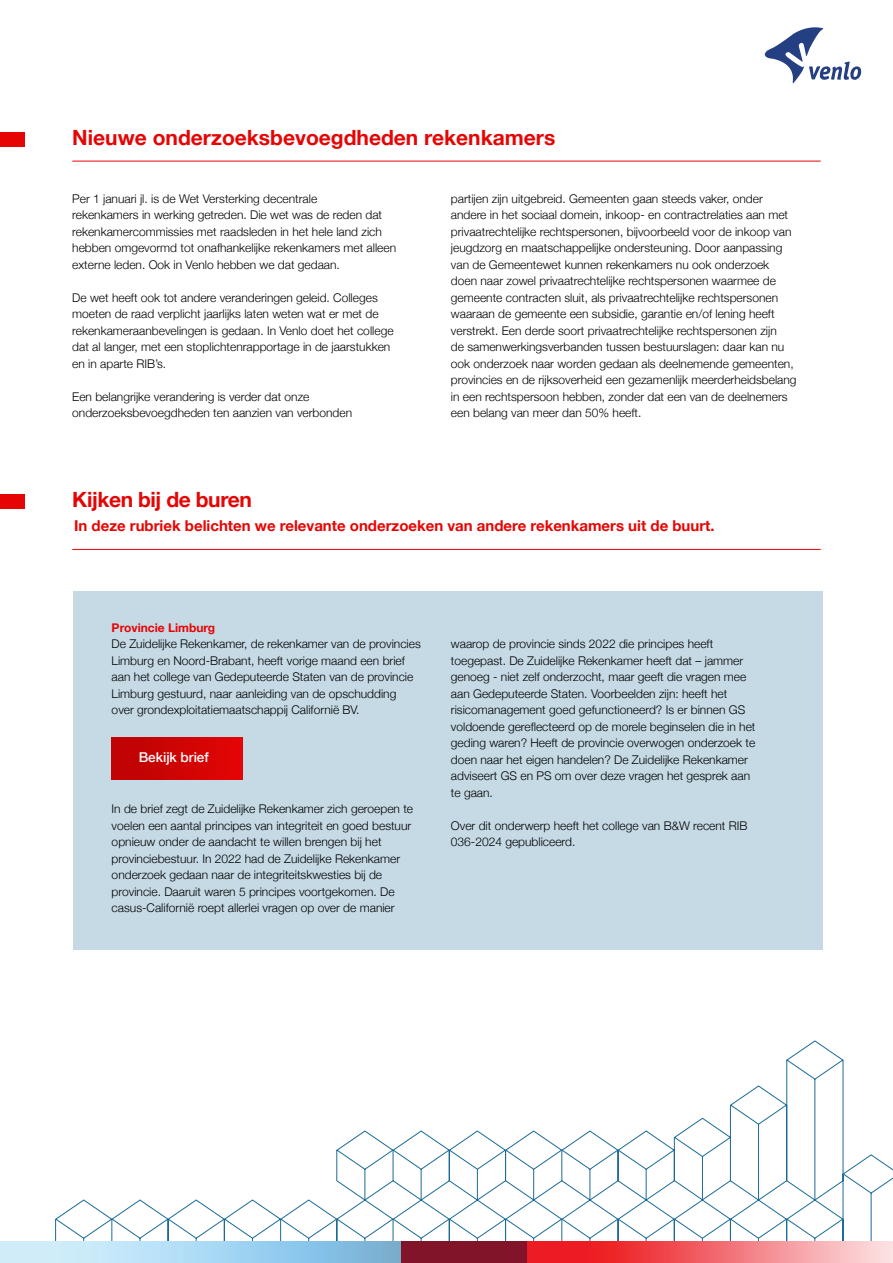
<style>
.page{position:relative;width:893px;height:1263px;background:#fff}
.page>*{position:absolute;margin:0;border:0;box-sizing:border-box;transform-origin:0 0}
.t1{font:700 21px "Helvetica Neue";color:#e60505}
.t2{font:700 21px "Helvetica Neue";letter-spacing:-.02em;color:#e60505}
.t3{font:700 15px "Helvetica Neue";color:#e60505}
.t4{font:500 13.5px "Helvetica Neue";color:#fff}
.t5{font:300 12px/16.5px "Helvetica Neue";color:#000}
.t6{font:700 12px "Helvetica Neue";color:#e60505}
</style>
<div class="page">
<div style="left:73px;top:591px;width:750px;height:359px;background:#c6dae5"></div>
<hr style="left:72px;top:549px;width:749px;height:1px;background:#e60505">
<div style="left:0;top:494px;width:24px;height:14px;background:#e60505"></div>
<svg style="left:55px;top:1040px;width:838px;height:202px"></svg>
<div style="left:400px;top:1242px;width:128px;height:21px;background:#821429"></div>
<svg style="left:0;top:1242px;width:400px;height:21px;background:#a9d6ef"></svg>
<svg style="left:528px;top:1242px;width:365px;height:21px;background:#f26b70"></svg>
<svg style="left:764px;top:27px;width:98px;height:57px"></svg>
<div style="left:0;top:132px;width:24px;height:14px;background:#e60505"></div>
<hr style="left:72px;top:161px;width:749px;height:1px;background:#e60505">
<div style="left:112px;top:738px;width:130px;height:41px;background:linear-gradient(to right,#bb0303,#e30505)"></div>
<p class="t1" style="left:72px;top:125px;width:484px">Nieuwe onderzoeksbevoegdheden rekenkamers</p>
<p class="t5" style="left:72px;top:190px;width:325px">Per 1 januari jl. is de Wet Versterking decentrale<br>rekenkamers in werking getreden. Die wet was de reden dat rekenkamercommissies met raadsleden in het hele land zich hebben omgevormd tot onafhankelijke rekenkamers met alleen externe leden. Ook in Venlo hebben we dat gedaan.</p>
<p class="t5" style="left:72px;top:289px;width:323px">De wet heeft ook tot andere veranderingen geleid. Colleges moeten de raad verplicht jaarlijks laten weten wat er met de rekenkameraanbevelingen is gedaan. In Venlo doet het college dat al langer, met een stoplichtenrapportage in de jaarstukken en in aparte RIB’s.</p>
<p class="t5" style="left:72px;top:388px;width:281px">Een belangrijke verandering is verder dat onze onderzoeksbevoegdheden ten aanzien van verbonden</p>
<p class="t2" style="left:72px;top:487px;width:181px">Kijken bij de buren</p>
<p class="t5" style="left:451px;top:190px;width:347px">partijen zijn uitgebreid. Gemeenten gaan steeds vaker, onder andere in het sociaal domein, inkoop- en contractrelaties aan met privaatrechtelijke rechtspersonen, bijvoorbeeld voor de inkoop van jeugdzorg en maatschappelijke ondersteuning. Door aanpassing van de Gemeentewet kunnen rekenkamers nu ook onderzoek doen naar zowel privaatrechtelijke rechtspersonen waarmee de gemeente contracten sluit, als privaatrechtelijke rechtspersonen waaraan de gemeente een subsidie, garantie en/of lening heeft verstrekt. Een derde soort privaatrechtelijke rechtspersonen zijn<br>de samenwerkingsverbanden tussen bestuurslagen: daar kan nu ook onderzoek naar worden gedaan als deelnemende gemeenten, provincies en de rijksoverheid een gezamenlijk meerderheidsbelang in een rechtspersoon hebben, zonder dat een van de deelnemers een belang van meer dan 50% heeft.</p>
<p class="t3" style="left:74px;top:516px;width:642px">In deze rubriek belichten we relevante onderzoeken van andere rekenkamers uit de buurt.</p>
<p class="t6" style="left:112px;top:620px;width:105px">Provincie Limburg</p>
<p class="t5" style="left:112px;top:635px;width:311px">De Zuidelijke Rekenkamer, de rekenkamer van de provincies Limburg en Noord-Brabant, heeft vorige maand een brief aan het college van Gedeputeerde Staten van de provincie Limburg gestuurd, naar aanleiding van de opschudding over grondexploitatiemaatschappij Californië BV.</p>
<p class="t4" style="left:139px;top:749px;width:72px">Bekijk brief</p>
<p class="t5" style="left:112px;top:800px;width:303px">In de brief zegt de Zuidelijke Rekenkamer zich geroepen te voelen een aantal principes van integriteit en goed bestuur opnieuw onder de aandacht te willen brengen bij het provinciebestuur. In 2022 had de Zuidelijke Rekenkamer onderzoek gedaan naar de integriteitskwesties bij de provincie. Daaruit waren 5 principes voortgekomen. De casus-Californië roept allerlei vragen op over de manier</p>
<p class="t5" style="left:451px;top:635px;width:306px">waarop de provincie sinds 2022 die principes heeft toegepast. De Zuidelijke Rekenkamer heeft dat – jammer genoeg - niet zelf onderzocht, maar geeft die vragen mee aan Gedeputeerde Staten. Voorbeelden zijn: heeft het risicomanagement goed gefunctioneerd? Is er binnen GS voldoende gereflecteerd op de morele beginselen die in het geding waren? Heeft de provincie overwogen onderzoek te doen naar het eigen handelen? De Zuidelijke Rekenkamer adviseert GS en PS om over deze vragen het gesprek aan te gaan.</p>
<p class="t5" style="left:451px;top:817px;width:298px">Over dit onderwerp heeft het college van B&amp;W recent RIB<br>036-2024 gepubliceerd.</p>
</div>
